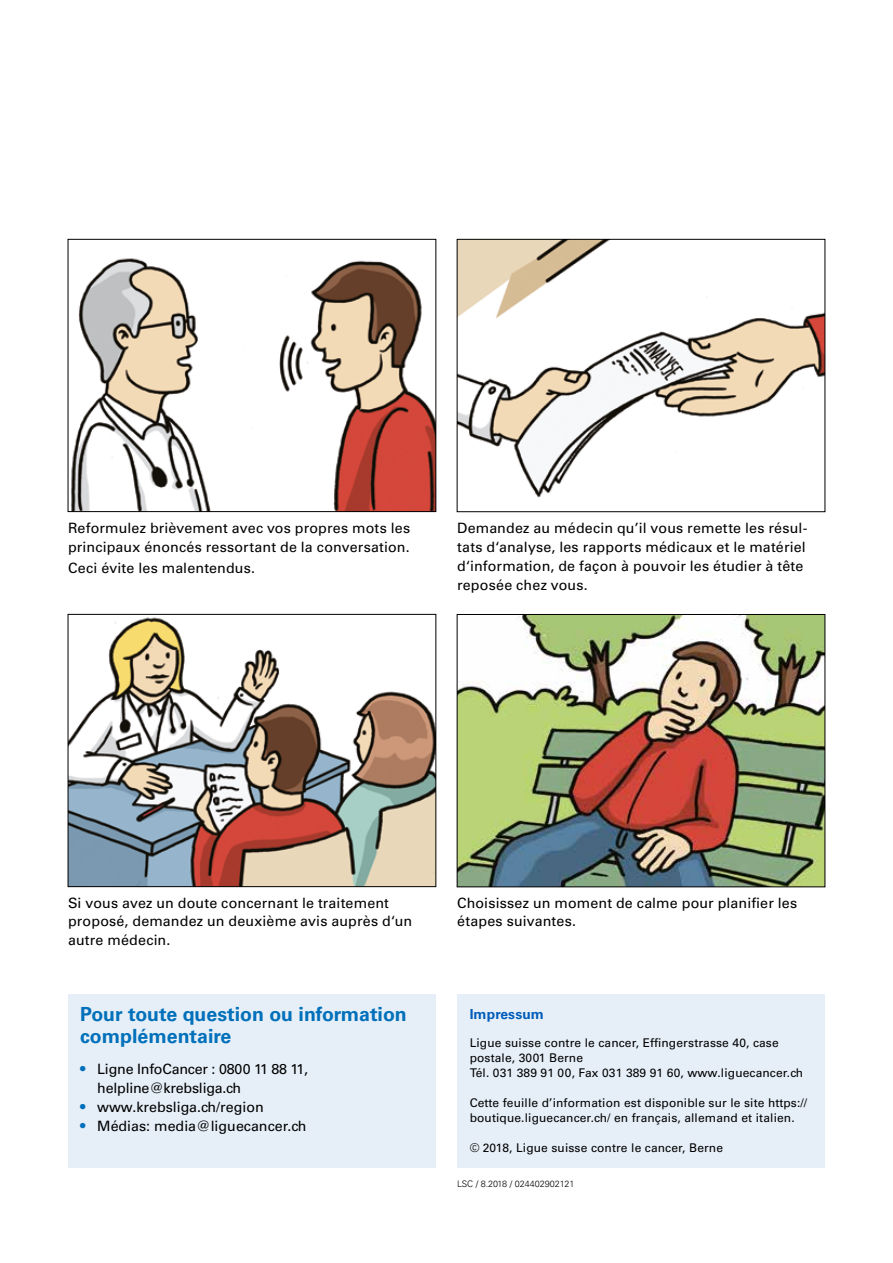
<style>
.page{position:relative;width:893px;height:1263px;background:#fff}
.page>*{position:absolute;margin:0;border:0;box-sizing:border-box;transform-origin:0 0}
.t1{font:700 19.5px/22.5px "Univers LT Std";color:#0070ba}
.t2{font:14.25px/18.8px "Univers LT Std";letter-spacing:.01em;color:#000}
.t3{font:14.25px/18.8px "Univers LT Std";letter-spacing:-.015em;color:#000}
.t4{font:700 13.8px "Univers LT Std";letter-spacing:.01em;color:#005cb9}
.t5{font:12px/15px "Univers LT Std";letter-spacing:.01em;color:#000}
.t6{font:300 9px "Univers LT Std";color:#000}
.s1{font-size:15px;color:#0070ba}
</style>
<div class="page">
<div style="left:68px;top:995px;width:367px;height:173px;background:#e6eff8"></div>
<img style="left:71px;top:258px;width:363px;height:252px">
<div style="left:68px;top:239px;width:368px;height:273px;border:1px solid #000"></div>
<img style="left:459px;top:241px;width:364px;height:257px">
<div style="left:457px;top:239px;width:368px;height:273px;border:1px solid #000"></div>
<img style="left:459px;top:616px;width:364px;height:269px">
<div style="left:457px;top:614px;width:368px;height:273px;border:1px solid #000"></div>
<img style="left:70px;top:617px;width:364px;height:268px">
<div style="left:68px;top:614px;width:368px;height:273px;border:1px solid #000"></div>
<div style="left:457px;top:995px;width:368px;height:173px;background:#e6eff8"></div>
<p class="t2" style="left:68px;top:519px;width:344px">Reformulez brièvement avec vos propres mots les principaux énoncés ressortant de la conversation.</p>
<p class="t2" style="left:68px;top:558px;width:189px">Ceci évite les malentendus.</p>
<p class="t2" style="left:457px;top:519px;width:352px">Demandez au médecin qu’il vous remette les résul&shy;tats d‘analyse, les rapports médicaux et le matériel d‘information, de façon à pouvoir les étudier à tête reposée chez vous.</p>
<p class="t2" style="left:68px;top:893px;width:346px">Si vous avez un doute concernant le traitement proposé, demandez un deuxième avis auprès d‘un autre médecin.</p>
<h1 class="t1" style="left:80px;top:1003px;width:328px">Pour toute question ou information complémentaire</h1>
<p class="t3" style="left:97px;top:1060px;width:212px;text-indent:-17px"><span class="s1">•</span> Ligne InfoCancer : 0800 11 88 11, helpline@krebsliga.ch</p>
<p class="t2" style="left:80px;top:1097px;width:185px"><span class="s1">•</span> www.krebsliga.ch/region</p>
<p class="t2" style="left:80px;top:1116px;width:228px"><span class="s1">•</span> Médias: media@liguecancer.ch</p>
<p class="t2" style="left:457px;top:893px;width:342px">Choisissez un moment de calme pour planifier les étapes suivantes.</p>
<p class="t4" style="left:470px;top:1006px;width:76px">Impressum</p>
<p class="t5" style="left:470px;top:1035px;width:335px">Ligue suisse contre le cancer, Effingerstrasse 40, case postale, 3001 Berne<br>Tél. 031 389 91 00, Fax 031 389 91 60, www.liguecancer.ch</p>
<p class="t5" style="left:470px;top:1095px;width:339px">Cette feuille d’information est disponible sur le site https:// boutique.liguecancer.ch/ en français, allemand et italien.</p>
<p class="t5" style="left:470px;top:1140px;width:255px">© 2018, Ligue suisse contre le cancer, Berne</p>
<p class="t6" style="left:457px;top:1178px;width:119px">LSC / 8.2018 / 024402902121</p>
</div>
